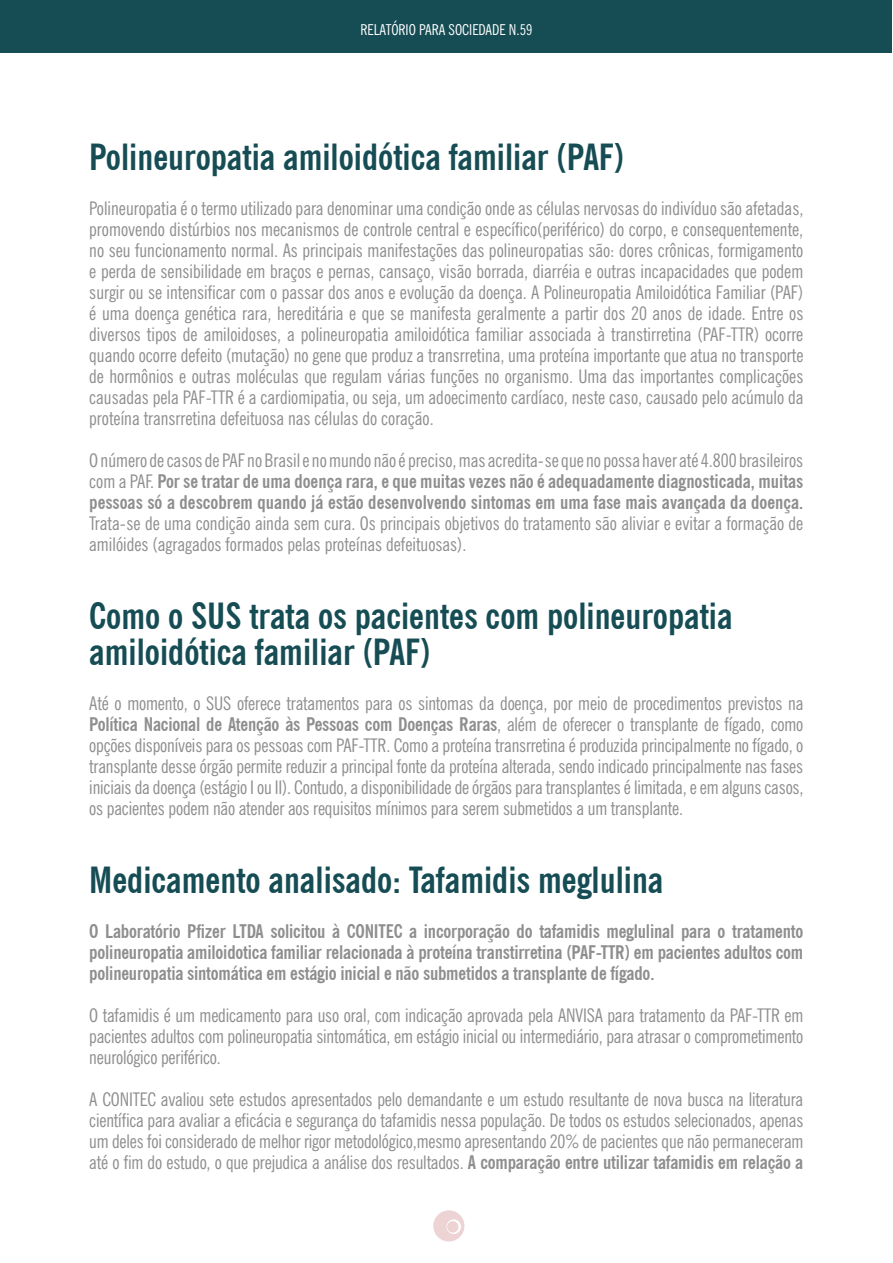
<style>
.page{position:relative;width:893px;height:1263px;background:#fff}
.page>*{position:absolute;margin:0;border:0;box-sizing:border-box;transform-origin:0 0}
.t1{font:700 condensed 36px/36px "News Gothic BT";color:#164d54}
.t2{font:condensed 18.75px/21px "News Gothic BT";color:#8f8e8e;text-align:justify}
.t3{font:700 condensed 18.75px/21px "News Gothic BT";letter-spacing:-.005em;color:#8f8e8e;text-align:justify}
.t4{font:condensed 15px "News Gothic BT";color:#fff}
.s1{font-weight:400}
.s2{font-weight:700}
</style>
<div class="page">
<div style="left:1px;top:0;width:891px;height:52px;background:#164d54"></div>
<svg style="left:433px;top:1210px;width:31px;height:31px"></svg>
<svg style="left:447px;top:1221px;width:12px;height:12px"></svg>
<p class="t4" style="left:360px;top:21px;width:173px">RELATÓRIO PARA SOCIEDADE N.59</p>
<h1 class="t1" style="left:89px;top:139px;width:537px">Polineuropatia amiloidótica familiar (PAF)</h1>
<p class="t2" style="left:89px;top:197px;width:716px">Polineuropatia é o termo utilizado para denominar uma condição onde as células nervosas do indivíduo são afetadas, promovendo distúrbios nos mecanismos de controle central e específico(periférico) do corpo, e consequentemente, no seu funcionamento normal. As principais manifestações das polineuropatias são: dores crônicas, formigamento e perda de sensibilidade em braços e pernas, cansaço, visão borrada, diarréia e outras incapacidades que podem surgir ou se intensificar com o passar dos anos e evolução da doença. A Polineuropatia Amiloidótica Familiar (PAF) é uma doença genética rara, hereditária e que se manifesta geralmente a partir dos 20 anos de idade. Entre os diversos tipos de amiloidoses, a polineuropatia amiloidótica familiar associada à transtirretina (PAF-TTR) ocorre quando ocorre defeito (mutação) no gene que produz a transrretina, uma proteína importante que atua no transporte de hormônios e outras moléculas que regulam várias funções no organismo. Uma das importantes complicações causadas pela PAF-TTR é a cardiomipatia, ou seja, um adoecimento cardíaco, neste caso, causado pelo acúmulo da proteína transrretina defeituosa nas células do coração.</p>
<p class="t3" style="left:89px;top:449px;width:716px"><span class="s1">O número de casos de PAF no Brasil e no mundo não é preciso, mas acredita-se que no possa haver até 4.800 brasileiros com a PAF.</span> Por se tratar de uma doença rara, e que muitas vezes não é adequadamente diagnosticada, muitas pessoas só a descobrem quando já estão desenvolvendo sintomas em uma fase mais avançada da doença.</p>
<p class="t2" style="left:89px;top:512px;width:716px">Trata-se de uma condição ainda sem cura. Os principais objetivos do tratamento são aliviar e evitar a formação de amilóides (agragados formados pelas proteínas defeituosas).</p>
<h1 class="t1" style="left:89px;top:598px;width:645px">Como o SUS trata os pacientes com polineuropatia amiloidótica familiar (PAF)</h1>
<p class="t2" style="left:89px;top:692px;width:716px">Até o momento, o SUS oferece tratamentos para os sintomas da doença, por meio de procedimentos previstos na <span class="s2">Política Nacional de Atenção às Pessoas com Doenças Raras</span>, além de oferecer o transplante de fígado, como opções disponíveis para os pessoas com PAF-TTR. Como a proteína transrretina é produzida principalmente no fígado, o transplante desse órgão permite reduzir a principal fonte da proteína alterada, sendo indicado principalmente nas fases iniciais da doença (estágio I ou II). Contudo, a disponibilidade de órgãos para transplantes é limitada, e em alguns casos, os pacientes podem não atender aos requisitos mínimos para serem submetidos a um transplante.</p>
<h1 class="t1" style="left:89px;top:862px;width:576px">Medicamento analisado: Tafamidis meglulina</h1>
<p class="t3" style="left:89px;top:920px;width:716px">O Laboratório Pfizer LTDA solicitou à CONITEC a incorporação do tafamidis meglulinal para o tratamento polineuropatia amiloidotica familiar relacionada à proteína transtirretina (PAF-TTR) em pacientes adultos com polineuropatia sintomática em estágio inicial e não submetidos a transplante de fígado.</p>
<p class="t2" style="left:89px;top:1004px;width:716px">O tafamidis é um medicamento para uso oral, com indicação aprovada pela ANVISA para tratamento da PAF-TTR em pacientes adultos com polineuropatia sintomática, em estágio inicial ou intermediário, para atrasar o comprometimento neurológico periférico.</p>
<p class="t2" style="left:89px;top:1088px;width:716px">A CONITEC avaliou sete estudos apresentados pelo demandante e um estudo resultante de nova busca na literatura científica para avaliar a eficácia e segurança do tafamidis nessa população. De todos os estudos selecionados, apenas um deles foi considerado de melhor rigor metodológico,mesmo apresentando 20% de pacientes que não permaneceram até o fim do estudo, o que prejudica a análise dos resultados. <span class="s2">A comparação entre utilizar tafamidis em relação a</span></p>
</div>
